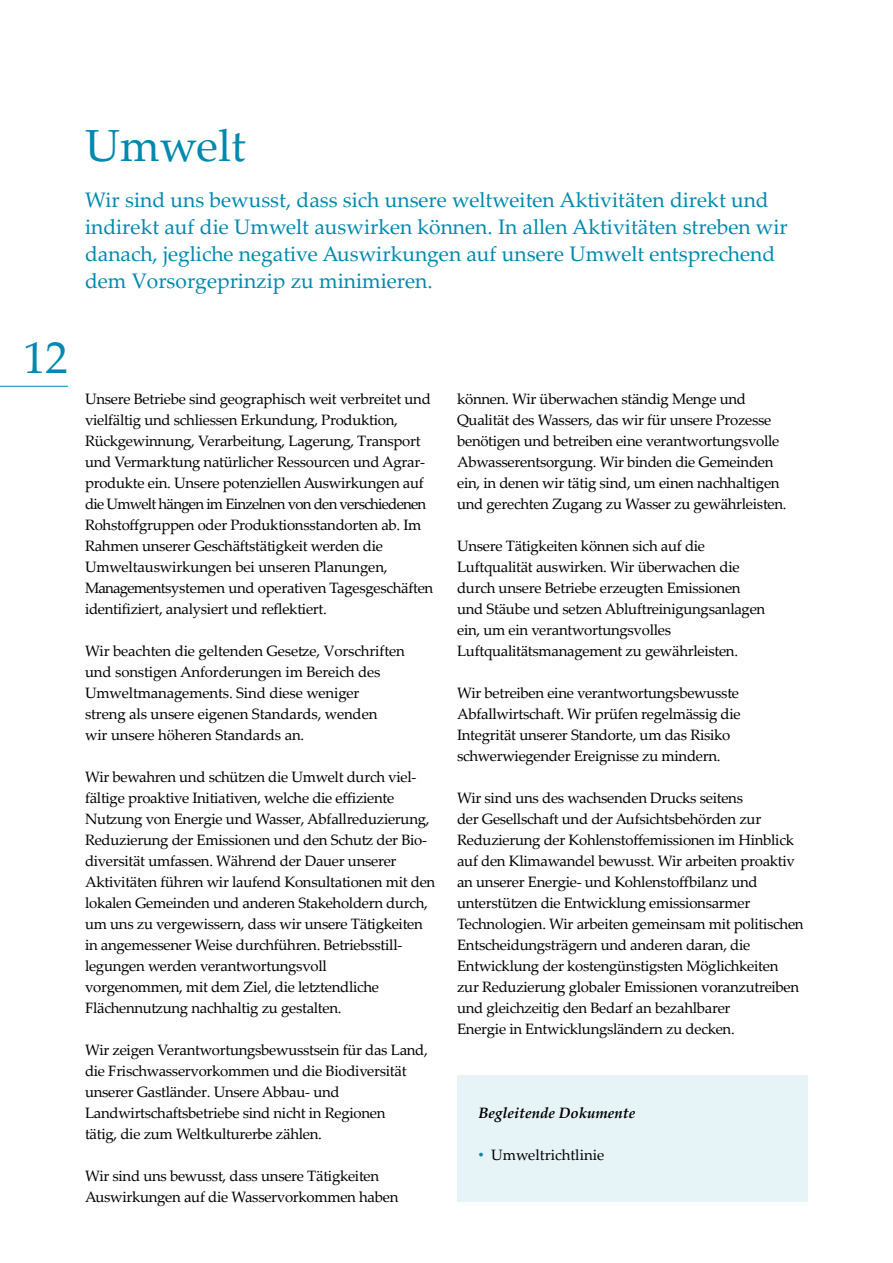
<style>
.page{position:relative;width:893px;height:1263px;background:#fff}
.page>*{position:absolute;margin:0;border:0;box-sizing:border-box;transform-origin:0 0}
.t1{font:45px "Palatino Linotype";color:#0089ae}
.t2{font:21px/27px "Palatino Linotype";color:#0089ae}
.t3{font:15px/21px "Palatino Linotype";letter-spacing:-.02em;color:#000}
.t4{font:italic 700 15px "Palatino Linotype";color:#000}
.t5{font:15px "Palatino Linotype";color:#000}
.s1{font-family:"Arial";color:#0089ae}
</style>
<div class="page">
<hr style="left:0;top:386px;width:68px;height:1px;background:#0089ae">
<div style="left:457px;top:1075px;width:351px;height:126px;background:#e6f3f7"></div>
<h1 class="t1" style="left:85px;top:113px;width:162px">Umwelt</h1>
<p class="t2" style="left:85px;top:185px;width:704px">Wir sind uns bewusst, dass sich unsere weltweiten Aktivitäten direkt und indirekt auf die Umwelt auswirken können. In allen Aktivitäten streben wir danach, jegliche negative Auswirkungen auf unsere Umwelt entsprechend dem Vorsorgeprinzip zu minimieren.</p>
<h1 class="t1" style="left:23px;top:326px;width:46px">12</h1>
<p class="t3" style="left:85px;top:387px;width:350px">Unsere Betriebe sind geographisch weit verbreitet und vielfältig und schliessen Erkundung, Produktion, Rückgewinnung, Verarbeitung, Lagerung, Transport und Vermarktung natürlicher Ressourcen und Agrar&shy;produkte ein. Unsere potenziellen Auswirkungen auf die Umwelt hängen im Einzelnen von den verschiedenen Rohstoffgruppen oder Produktionsstandorten ab. Im Rahmen unserer Geschäftstätigkeit werden die Umweltauswirkungen bei unseren Planungen, Managementsystemen und operativen Tagesgeschäften identifiziert, analysiert und reflektiert.</p>
<p class="t3" style="left:85px;top:639px;width:321px">Wir beachten die geltenden Gesetze, Vorschriften und sonstigen Anforderungen im Bereich des Umweltmanagements. Sind diese weniger<br>streng als unsere eigenen Standards, wenden<br>wir unsere höheren Standards an.</p>
<p class="t3" style="left:85px;top:765px;width:352px">Wir bewahren und schützen die Umwelt durch viel&shy;fältige proaktive Initiativen, welche die effiziente Nutzung von Energie und Wasser, Abfallreduzierung, Reduzierung der Emissionen und den Schutz der Bio&shy;diversität umfassen. Während der Dauer unserer Aktivitäten führen wir laufend Konsultationen mit den lokalen Gemeinden und anderen Stakeholdern durch, um uns zu vergewissern, dass wir unsere Tätigkeiten in angemessener Weise durchführen. Betriebsstill&shy;legungen werden verantwortungsvoll<br>vorgenommen, mit dem Ziel, die letztendliche Flächennutzung nachhaltig zu gestalten.</p>
<p class="t3" style="left:85px;top:1038px;width:344px">Wir zeigen Verantwortungsbewusstsein für das Land, die Frischwasservorkommen und die Biodiversität unserer Gastländer. Unsere Abbau- und Landwirtschaftsbetriebe sind nicht in Regionen<br>tätig, die zum Weltkulturerbe zählen.</p>
<p class="t3" style="left:85px;top:1164px;width:315px">Wir sind uns bewusst, dass unsere Tätigkeiten<br>Auswirkungen auf die Wasservorkommen haben</p>
<p class="t3" style="left:457px;top:387px;width:331px">können. Wir überwachen ständig Menge und Qualität des Wassers, das wir für unsere Prozesse benötigen und betreiben eine verantwortungsvolle Abwasserentsorgung. Wir binden die Gemeinden ein, in denen wir tätig sind, um einen nachhaltigen und gerechten Zugang zu Wasser zu gewährleisten.</p>
<p class="t3" style="left:457px;top:534px;width:310px">Unsere Tätigkeiten können sich auf die Luftqualität auswirken. Wir überwachen die durch unsere Betriebe erzeugten Emissionen und Stäube und setzen Abluftreinigungsanlagen ein, um ein verantwortungsvolles Luftqualitätsmanagement zu gewährleisten.</p>
<p class="t3" style="left:457px;top:681px;width:285px">Wir betreiben eine verantwortungsbewusste Abfallwirtschaft. Wir prüfen regelmässig die Integrität unserer Standorte, um das Risiko schwerwiegender Ereignisse zu mindern.</p>
<p class="t3" style="left:457px;top:786px;width:348px">Wir sind uns des wachsenden Drucks seitens<br>der Gesellschaft und der Aufsichtsbehörden zur Reduzierung der Kohlenstoffemissionen im Hinblick auf den Klimawandel bewusst. Wir arbeiten proaktiv an unserer Energie- und Kohlenstoffbilanz und unterstützen die Entwicklung emissionsarmer Technologien. Wir arbeiten gemeinsam mit politischen Entscheidungsträgern und anderen daran, die Entwicklung der kostengünstigsten Möglichkeiten zur Reduzierung globaler Emissionen voranzutreiben und gleichzeitig den Bedarf an bezahlbarer<br>Energie in Entwicklungsländern zu decken.</p>
<p class="t4" style="left:478px;top:1102px;width:159px">Begleitende Dokumente</p>
<p class="t5" style="left:478px;top:1144px;width:127px"><span class="s1">•</span> Umweltrichtlinie</p>
</div>
